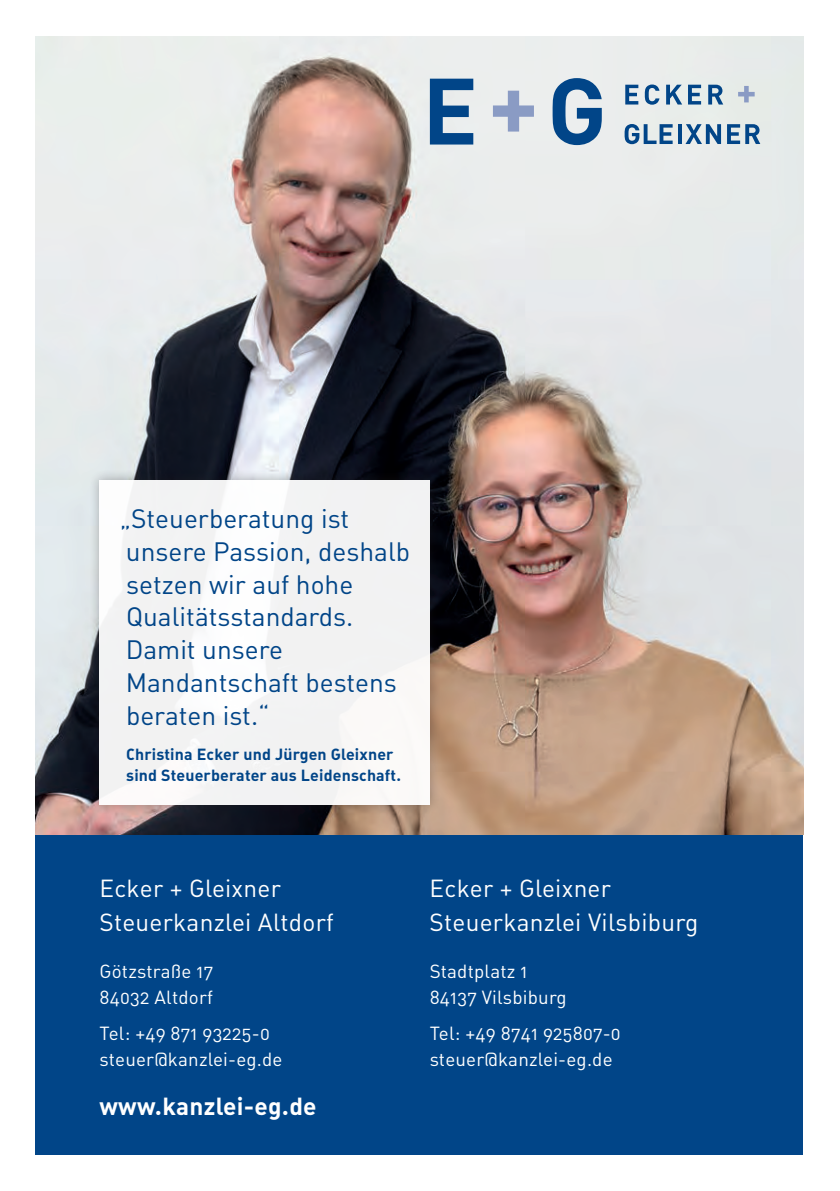
<style>
.page{position:relative;width:840px;height:1191px;background:#fff}
.page>*{position:absolute;margin:0;border:0;box-sizing:border-box;transform-origin:0 0}
.t1{font:26.2px/32.8px "DIN Regular Alternate";color:#014588}
.t2{font:24.4px/33.8px "DIN Regular Alternate";letter-spacing:.01em;color:#fff}
.t3{font:24.4px "DIN Bold Alternate";letter-spacing:.01em;color:#fff}
.t4{font:18.8px/26.2px "DIN Regular Alternate";letter-spacing:.01em;color:#fff}
.t5{font:16px/20.6px "DIN Bold Alternate";letter-spacing:.01em;color:#014588}
</style>
<div class="page">
<div style="left:36px;top:794px;width:766px;height:360px;background:#014588"></div>
<img style="left:36px;top:37px;width:766px;height:798px">
<div style="left:88px;top:469px;width:353px;height:347px;background:#231f20;opacity:.35"></div>
<div style="left:99px;top:480px;width:330px;height:324px;background:#f2f2f3"></div>
<svg style="left:429px;top:79px;width:44px;height:65px;background:#5783ad"></svg>
<svg style="left:492px;top:91px;width:41px;height:41px;background:#bec7da"></svg>
<svg style="left:552px;top:78px;width:49px;height:67px;background:#648cb2"></svg>
<svg style="left:625px;top:85px;width:13px;height:19px"></svg>
<svg style="left:644px;top:84px;width:15px;height:21px"></svg>
<svg style="left:665px;top:85px;width:16px;height:19px"></svg>
<svg style="left:687px;top:85px;width:13px;height:19px"></svg>
<svg style="left:707px;top:85px;width:15px;height:19px"></svg>
<svg style="left:737px;top:86px;width:17px;height:16px"></svg>
<svg style="left:624px;top:124px;width:48px;height:20px"></svg>
<svg style="left:677px;top:124px;width:4px;height:20px"></svg>
<svg style="left:685px;top:124px;width:35px;height:20px"></svg>
<svg style="left:726px;top:124px;width:33px;height:20px"></svg>
<p class="t1" style="left:120px;top:501px;width:292px">„Steuerberatung ist unsere Passion, deshalb setzen wir auf hohe<br>Qualitätsstandards.<br>Damit unsere<br>Mandantschaft bestens beraten ist.“</p>
<p class="t5" style="left:126px;top:743px;width:276px">Christina Ecker und Jürgen Gleixner sind Steuerberater aus Leidenschaft.</p>
<p class="t2" style="left:99px;top:870px;width:236px">Ecker + Gleixner<br>Steuerkanzlei Altdorf</p>
<p class="t2" style="left:429px;top:870px;width:270px">Ecker + Gleixner<br>Steuerkanzlei Vilsbiburg</p>
<p class="t4" style="left:99px;top:957px;width:115px">Götzstraße 17<br>84032 Altdorf</p>
<p class="t4" style="left:99px;top:1019px;width:184px">Tel: +49 871 93225-0 steuer@kanzlei-eg.de</p>
<p class="t4" style="left:429px;top:957px;width:138px">Stadtplatz 1<br>84137 Vilsbiburg</p>
<p class="t4" style="left:429px;top:1019px;width:192px">Tel: +49 8741 925807-0 steuer@kanzlei-eg.de</p>
<p class="t3" style="left:99px;top:1090px;width:218px">www.kanzlei-eg.de</p>
</div>
